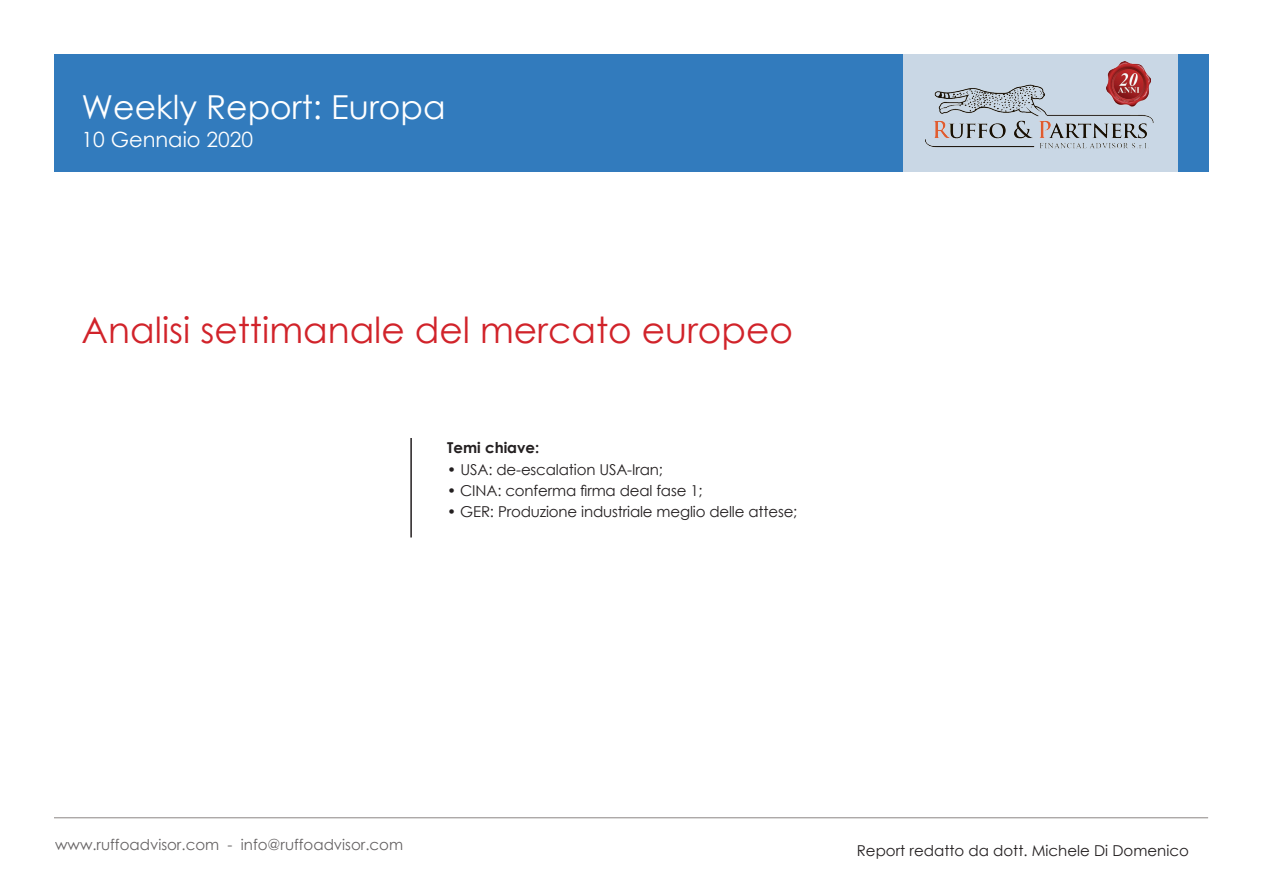
<style>
.page{position:relative;width:1263px;height:893px;background:#fff}
.page>*{position:absolute;margin:0;border:0;box-sizing:border-box;transform-origin:0 0}
.t1{font:36px "Century Gothic";color:#d1232a}
.t2{font:33px "Century Gothic";color:#fff}
.t3{font:21px "Century Gothic";color:#fff}
.t4{font:15px "Century Gothic";letter-spacing:-.01em;color:#231f20}
.t5{font:700 15px "Century Gothic";color:#231f20}
</style>
<div class="page">
<hr style="left:410px;top:438px;width:2px;height:99px;background:#231f20">
<div style="left:54px;top:54px;width:1155px;height:117px;background:#327bbd"></div>
<div style="left:903px;top:54px;width:274px;height:117px;background:#c9d7e5"></div>
<img style="left:925px;top:84px;width:229px;height:65px">
<img style="left:1107px;top:62px;width:44px;height:45px">
<hr style="left:54px;top:817px;width:1154px;height:1px;background:#48403e">
<p class="t2" style="left:82px;top:84px;width:365px">Weekly Report: Europa</p>
<p class="t3" style="left:82px;top:125px;width:173px">10 Gennaio 2020</p>
<p class="t1" style="left:82px;top:305px;width:713px">Analisi settimanale del mercato europeo</p>
<p class="t5" style="left:447px;top:437px;width:94px">Temi chiave:</p>
<p class="t4" style="left:447px;top:459px;width:217px">• USA: de-escalation USA-Iran;</p>
<p class="t4" style="left:447px;top:480px;width:257px">• CINA: conferma firma deal fase 1;</p>
<p class="t4" style="left:447px;top:501px;width:352px">• GER: Produzione industriale meglio delle attese;</p>
<p class="t4" style="left:55px;top:834px;width:350px">www.ruffoadvisor.com - info@ruffoadvisor.com</p>
<p class="t4" style="left:857px;top:840px;width:333px">Report redatto da dott. Michele Di Domenico</p>
</div>
